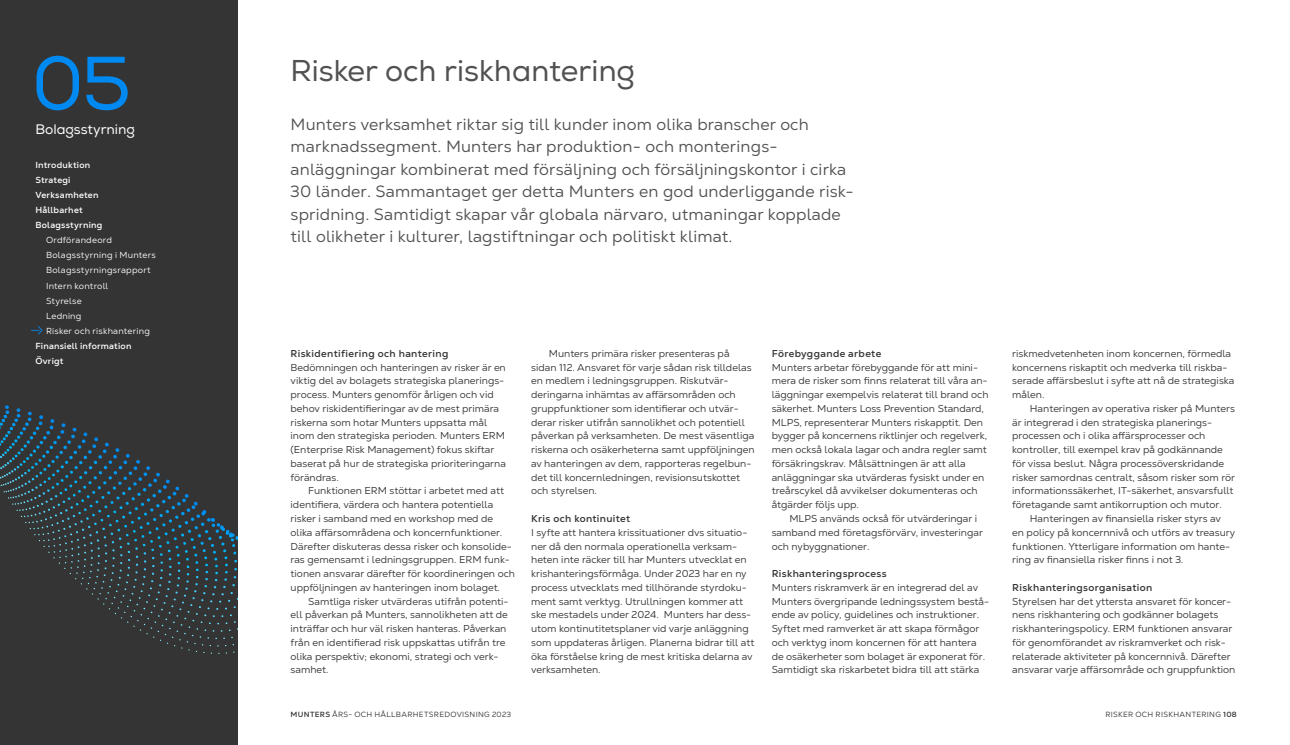
<style>
.page{position:relative;width:1290px;height:745px;background:#fff}
.page>*{position:absolute;margin:0;border:0;box-sizing:border-box;transform-origin:0 0}
.t1{font:75px "Nexa";color:#008af1}
.t2{font:30px "Nexa";color:#515151}
.t3{font:16.25px/22.5px "Nexa Text";letter-spacing:.01em;color:#515151}
.t4{font:13.75px "Nexa";color:#fff}
.t5{font:10px/13.8px "Nexa Text";color:#343434}
.t6{font:700 10px "Nexa Text";letter-spacing:.035em;color:#343434}
.t7{font:8.75px/15px "Nexa Text";letter-spacing:.025em;color:#fff}
.t8{font:700 8.75px/15px "Nexa Text";letter-spacing:.025em;color:#fff}
.t9{font:7.5px "Nexa Text";letter-spacing:.04em;color:#343434}
.s1{font-weight:700}
</style>
<div class="page">
<div style="left:0;top:0;width:237px;height:744px;background:#343434"></div>
<svg style="left:31px;top:326px;width:12px;height:8px"></svg>
<svg style="left:0;top:441px;width:237px;height:212px"></svg>
<h1 class="t1" style="left:32px;top:38px;width:101px">05</h1>
<h3 class="t4" style="left:35px;top:121px;width:101px">Bolagsstyrning</h3>
<p class="t8" style="left:35px;top:158px;width:68px">Introduktion<br>Strategi<br>Verksamheten<br>Hållbarhet<br>Bolagsstyrning</p>
<p class="t7" style="left:46px;top:233px;width:111px">Ordförandeord<br>Bolagsstyrning i Munters<br>Bolagsstyrningsrapport<br>Intern kontroll<br>Styrelse<br>Ledning<br>Risker och riskhantering</p>
<p class="t8" style="left:35px;top:338px;width:98px">Finansiell information<br>Övrigt</p>
<h2 class="t2" style="left:291px;top:53px;width:346px">Risker och riskhantering</h2>
<p class="t3" style="left:291px;top:113px;width:565px">Munters verksamhet riktar sig till kunder inom olika branscher och marknadssegment. Munters har produktion- och monterings&shy;anläggningar kombinerat med försäljning och försäljningskontor i cirka 30 länder. Sammantaget ger detta Munters en god underliggande risk&shy;spridning. Samtidigt skapar vår globala närvaro, utmaningar kopplade till olikheter i kulturer, lagstiftningar och politiskt klimat.</p>
<p class="t6" style="left:291px;top:347px;width:159px">Riskidentifiering och hantering</p>
<p class="t5" style="left:291px;top:360px;width:217px">Bedömningen och hanteringen av risker är en viktig del av bolagets strategiska planerings&shy;process. Munters genomför årligen och vid behov riskidentifieringar av de mest primära riskerna som hotar Munters uppsatta mål inom den strategiska perioden. Munters ERM (Enterprise Risk Management) fokus skiftar baserat på hur de strategiska prioriteringarna förändras.</p>
<p class="t5" style="left:291px;top:483px;width:226px;text-indent:18px">Funktionen ER M stöttar i arbetet med att identifiera, värdera och hantera potentiella risker i samband med en workshop med de olika affärsområdena och koncernfunktioner.<br>Därefter diskuteras dessa risker och konsolide&shy;ras gemensamt i ledningsgruppen. ERM funk&shy;tionen ansvarar därefter för koordineringen och uppföljningen av hanteringen inom bolaget.</p>
<p class="t5" style="left:291px;top:593px;width:220px;text-indent:18px">Samtliga risker utvärderas utifrån potenti&shy;ell påverkan på Munters, sannolikheten att de inträffar och hur väl risken hanteras. Påverkan från en identifierad risk uppskattas utifrån tre olika perspektiv; ekonomi, strategi och verk&shy;samhet.</p>
<p class="t5" style="left:531px;top:346px;width:225px;text-indent:18px">Munters primära risker presenteras på sidan 112. Ansvaret för varje sådan risk tilldelas en medlem i ledningsgruppen. Riskutvär&shy;deringarna inhämtas av affärsområden och gruppfunktioner som identifierar och utvär&shy;derar risker utifrån sannolikhet och potentiell påverkan på verksamheten. De mest väsentliga riskerna och osäkerheterna samt uppföljningen av hanteringen av dem, rapporteras regelbun&shy;det till koncernledningen, revisionsutskottet och styrelsen.</p>
<p class="t6" style="left:531px;top:512px;width:101px">Kris och kontinuitet</p>
<p class="t5" style="left:531px;top:525px;width:225px">I syfte att hantera krissituationer dvs situatio&shy;ner då den normala operationella verksam&shy;heten inte räcker till har Munters utvecklat en krishanteringsförmåga. Under 2023 har en ny process utvecklats med tillhörande styrdoku&shy;ment samt verktyg. Utrullningen kommer att ske mestadels under 2024. Munters har dess&shy;utom kontinutitetsplaner vid varje anläggning som uppdateras årligen. Planerna bidrar till att öka förståelse kring de mest kritiska delarna av verksamheten.</p>
<p class="t6" style="left:772px;top:347px;width:111px">Förebyggande arbete</p>
<p class="t5" style="left:772px;top:360px;width:218px">Munters arbetar förebyggande för att mini&shy;mera de risker som finns relaterat till våra an&shy;läggningar exempelvis relaterat till brand och säkerhet. Munters Loss Prevention Standard, MLPS</p>
<p class="t5" style="left:799px;top:415px;width:185px">, representerar Munters riskapptit. Den</p>
<p class="t5" style="left:772px;top:428px;width:217px">bygger på koncernens riktlinjer och regelverk,</p>
<p class="t5" style="left:772px;top:442px;width:217px">men också lokala lagar och andra regler samt</p>
<p class="t5" style="left:772px;top:456px;width:196px">försäkringskrav. Målsättningen är att alla</p>
<p class="t5" style="left:772px;top:470px;width:214px">anläggningar ska utvärderas fysiskt under en</p>
<p class="t5" style="left:772px;top:483px;width:208px">treårscykel då avvikelser dokumenteras och</p>
<p class="t5" style="left:772px;top:497px;width:89px">åtgärder följs upp.</p>
<p class="t5" style="left:789px;top:511px;width:16px">MLPS</p>
<p class="t5" style="left:772px;top:511px;width:213px;text-indent:48px">används också för utvärderingar i samband med företagsförvärv, investeringar och nybyggnationer.</p>
<p class="t6" style="left:772px;top:567px;width:117px">Riskhanteringsprocess</p>
<p class="t5" style="left:772px;top:580px;width:219px">Munters riskramverk är en integrerad del av Munters övergripande ledningssystem bestå&shy;ende av policy, guidelines och instruktioner.<br>Syftet med ramverket är att skapa förmågor och verktyg inom koncernen för att hantera de osäkerheter som bolaget är exponerat för.<br>Samtidigt ska riskarbetet bidra till att stärka</p>
<p class="t5" style="left:1012px;top:346px;width:224px">riskmedvetenheten inom koncernen, förmedla koncernens riskaptit och medverka till riskba&shy;serade affärsbeslut i syfte att nå de strategiska målen.</p>
<p class="t5" style="left:1012px;top:401px;width:224px;text-indent:18px">Hanteringen av operativa risker på Munters är integrerad i den strategiska planerings&shy;processen och i olika affärsprocesser och kontroller, till exempel krav på godkännande för vissa beslut. N ågra processöverskridande risker samordnas centralt, såsom risker som rör informationssäkerhet, IT-säkerhet, ansvarsfullt företagande samt antikorruption och mutor.</p>
<p class="t5" style="left:1012px;top:511px;width:224px;text-indent:18px">Hanteringen av finansiella risker styrs av en policy på koncernnivå och utförs av treasury funktionen. Ytterligare information om hante&shy;ring av finansiella risker finns i not 3.</p>
<p class="t6" style="left:1012px;top:580px;width:142px">Riskhanteringsorganisation</p>
<p class="t5" style="left:1012px;top:593px;width:225px">Styrelsen har det yttersta ansvaret för koncer&shy;nens riskhantering och godkänner bolagets riskhanteringspolicy. ERM funktionen ansvarar för genomförandet av riskramverket och risk&shy;relaterade aktiviteter på koncernnivå. Därefter ansvarar varje affärsområde och gruppfunktion</p>
<p class="t9" style="left:291px;top:709px;width:222px"><span class="s1">MUNTERS</span> ÅRS- OCH HÅLLBARHETSREDOVISNING 2023</p>
<p class="t9" style="left:1105px;top:709px;width:133px">Risker och riskhantering <span class="s1">108</span></p>
</div>
